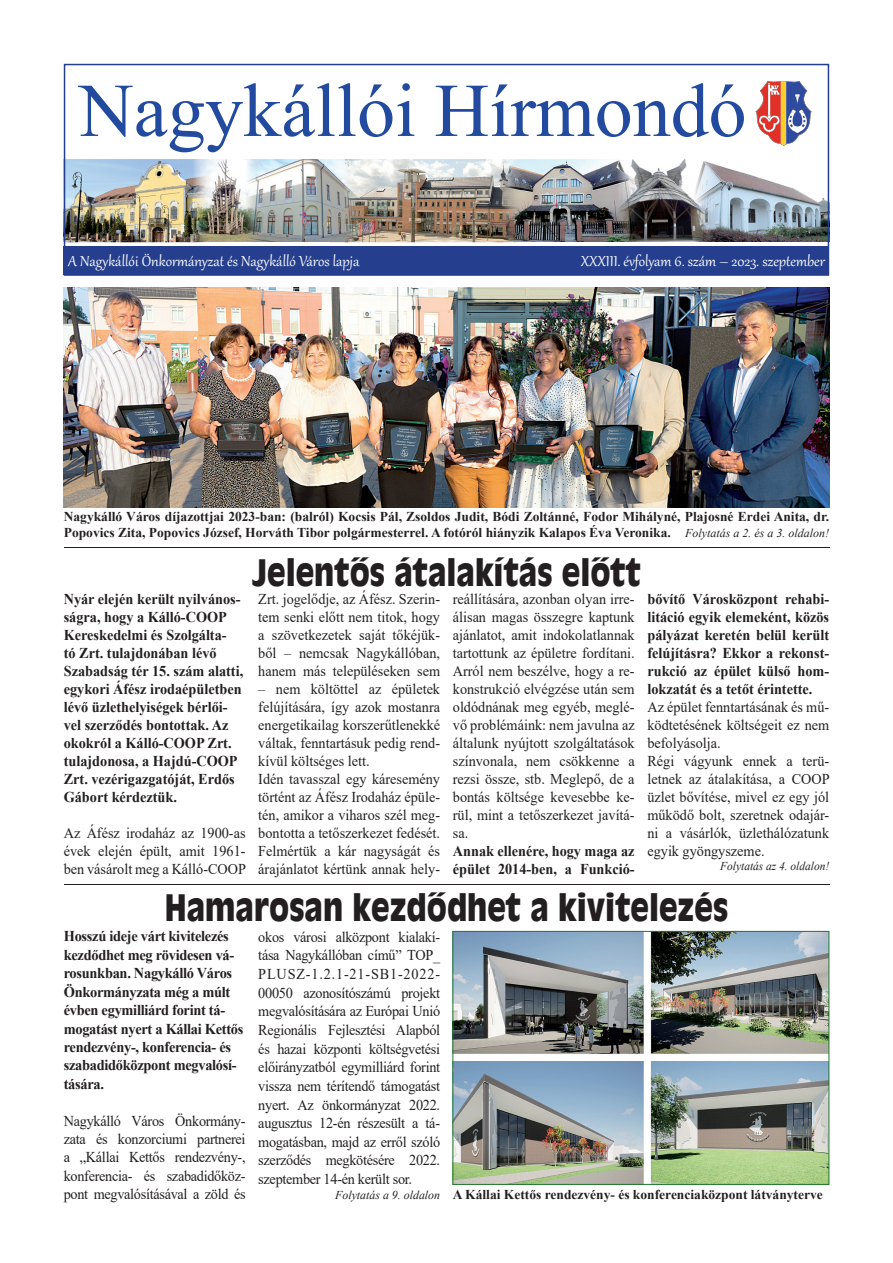
<style>
.page{position:relative;width:893px;height:1263px;background:#fff}
.page>*{position:absolute;margin:0;border:0;box-sizing:border-box;transform-origin:0 0}
.t1{font:75.9px "Mongolian Baiti";color:#224b9f}
.t2{font:900 36px "Antique Olive";color:#231f20;scale:.84 1}
.t3{font:17.85px "Gabriola";color:#fff}
.t4{font:15px/18px "Times New Roman";color:#231f20;text-align:justify;scale:.95 1}
.t5{font:700 15px/18px "Times New Roman";color:#231f20;scale:.95 1}
.t6{font:700 15px/18.5px "Times New Roman";letter-spacing:-.02em;color:#231f20;scale:.96 1}
.t7{font:700 13.5px/16.2px "Times New Roman";color:#231f20}
.t8{font:italic 12px "Times New Roman";color:#231f20;scale:.95 1}
.t9{font:italic 12px "Times New Roman";color:#231f20}
.s1{font-weight:400;font-style:italic;font-size:12px}
</style>
<div class="page">
<img style="left:724px;top:167px;width:102px;height:75px">
<img style="left:647px;top:160px;width:77px;height:82px">
<img style="left:524px;top:160px;width:123px;height:82px">
<div style="left:64px;top:246px;width:765px;height:29px;background:#253f8e"></div>
<svg style="left:755px;top:81px;width:57px;height:65px"></svg>
<img style="left:364px;top:160px;width:160px;height:82px">
<img style="left:267px;top:160px;width:97px;height:82px">
<img style="left:214px;top:160px;width:53px;height:82px">
<img style="left:67px;top:160px;width:147px;height:82px">
<div style="left:64px;top:64px;width:765px;height:212px;border:2px solid #253f8e"></div>
<img style="left:64px;top:287px;width:765px;height:220px">
<hr style="left:63px;top:545px;width:768px;height:3px;background:#231f20;opacity:.5">
<hr style="left:63px;top:882px;width:768px;height:3px;background:#231f20;opacity:.5">
<img style="left:455px;top:933px;width:372px;height:250px">
<div style="left:453px;top:931px;width:376px;height:254px;border:1px solid #1f7830"></div>
<h1 class="t1" style="left:79px;top:70px;width:669px">Nagykállói Hírmondó</h1>
<p class="t3" style="left:68px;top:250px;width:293px">A Nagykállói Önkormányzat és Nagykálló Város lapja</p>
<p class="t3" style="left:581px;top:250px;width:245px">XXXIII. évfolyam 6. szám – 2023. szeptember</p>
<p class="t7" style="left:64px;top:507px;width:767px">Nagykálló Város díjazottjai 2023-ban: (balról) Kocsis Pál, Zsoldos Judit, Bódi Zoltánné, Fodor Mihályné, Plajosné Erdei Anita, dr.<br>Popovics Zita, Popovics József, Horváth Tibor polgármesterrel. A fotóról hiányzik Kalapos Éva Veronika. <span class="s1">Folytatás a 2. és a 3. oldalon!</span></p>
<h2 class="t2" style="left:252px;top:550px;width:464px">Jelentős átalakítás előtt</h2>
<p class="t5" style="left:64px;top:589px;width:190px">Nyár elején került nyilvános&shy;ságra, hogy a Kálló-COOP<br>Kereskedelmi és Szolgálta-<br>tó Zrt. tulajdonában lévő<br>Szabadság tér 15. szám alatti, egykori Áfész irodaépületben lévő üzlethelyiségek bérlői&shy;vel szerződés bontottak. Az okokról a Kálló-COOP Zrt. tulajdonosa, a Hajdú-COOP<br>Zrt. vezérigazgatóját, Erdős<br>Gábort kérdeztük.</p>
<p class="t4" style="left:64px;top:823px;width:193px">Az Áfész irodaház az 1900-as évek elején épült, amit 1961- ben vásárolt meg a Kálló-COOP</p>
<p class="t4" style="left:258px;top:589px;width:193px">Zrt. jogelődje, az Áfész. Szerin&shy;tem senki előtt nem titok, hogy a szövetkezetek saját tőkéjük&shy;ből – nemcsak Nagykállóban, hanem más településeken sem</p>
<p class="t4" style="left:258px;top:679px;width:193px;text-align:left">– nem költöttel az épületek felújítására, így azok mostanra energetikailag korszerűtlenekké váltak, fenntartásuk pedig rend&shy;kívül költséges lett.<br>Idén tavasszal egy káresemény történt az Áfész Irodaház épüle&shy;tén, amikor a viharos szél meg&shy;bontotta a tetőszerkezet fedését.<br>Felmértük a kár nagyságát és árajánlatot kértünk annak hely-</p>
<p class="t4" style="left:453px;top:589px;width:193px">reállítására, azonban olyan irre&shy;álisan magas összegre kaptunk ajánlatot, amit indokolatlannak tartottunk az épületre fordítani.<br>Arról nem beszélve, hogy a re&shy;konstrukció elvégzése után sem oldódnának meg egyéb, meglé&shy;vő problémáink: nem javulna az általunk nyújtott szolgáltatások színvonala, nem csökkenne a rezsi össze, stb. Meglepő, de a bontás költsége kevesebbe ke&shy;rül, mint a tetőszerkezet javítá&shy;sa.</p>
<p class="t5" style="left:453px;top:841px;width:193px">Annak ellenére, hogy maga az épület 2014-ben, a Funkció-</p>
<p class="t5" style="left:647px;top:589px;width:193px;text-align:justify">bővítő Városközpont rehabi&shy;litáció egyik elemeként, közös pályázat keretén belül került felújításra? Ekkor a rekonst&shy;rukció az épület külső hom&shy;lokzatát és a tetőt érintette.</p>
<p class="t4" style="left:647px;top:697px;width:193px;text-align:left">Az épület fenntartásának és mű&shy;ködtetésének költségeit ez nem befolyásolja.<br>Régi vágyunk ennek a terü&shy;letnek az átalakítása, a COOP üzlet bővítése, mivel ez egy jól működő bolt, szeretnek odajár&shy;ni a vásárlók, üzlethálózatunk egyik gyöngyszeme.</p>
<p class="t8" style="left:720px;top:858px;width:116px">Folytatás az 4. oldalon!</p>
<h2 class="t2" style="left:165px;top:885px;width:672px">Hamarosan kezdődhet a kivitelezés</h2>
<p class="t6" style="left:64px;top:927px;width:189px">Hosszú ideje várt kivitelezés kezdődhet meg rövidesen vá&shy;rosunkban. Nagykálló Város<br>Önkormányzata még a múlt évben egymilliárd forint tá&shy;mogatást nyert a Kállai Kettős rendezvény-, konferencia- és szabadidőközpont megvalósí&shy;tására.</p>
<p class="t4" style="left:64px;top:1111px;width:193px;line-height:18.5px">Nagykálló Város Önkormány&shy;zata és konzorciumi partnerei a „Kállai Kettős rendezvény-, konferencia- és szabadidőköz&shy;pont megvalósításával a zöld és</p>
<p class="t4" style="left:258px;top:927px;width:193px;line-height:18.6px">okos városi alközpont kialakí&shy;tása Nagykállóban című” TOP_ PLUSZ-1.2.1-21-SB1-2022- 00050 azonosítószámú projekt megvalósítására az Európai Unió Regionális Fejlesztési Alapból és hazai központi költségvetési előirányzatból egymilliárd forint vissza nem térítendő támogatást nyert. Az önkormányzat 2022. augusztus 12-én részesült a tá&shy;mogatásban, majd az erről szóló szerződés megkötésére 2022. szeptember 14-én került sor.</p>
<p class="t9" style="left:335px;top:1187px;width:106px">Folytatás a 9. oldalon</p>
<p class="t7" style="left:453px;top:1186px;width:371px">A Kállai Kettős rendezvény- és konferenciaközpont látványterve</p>
</div>
